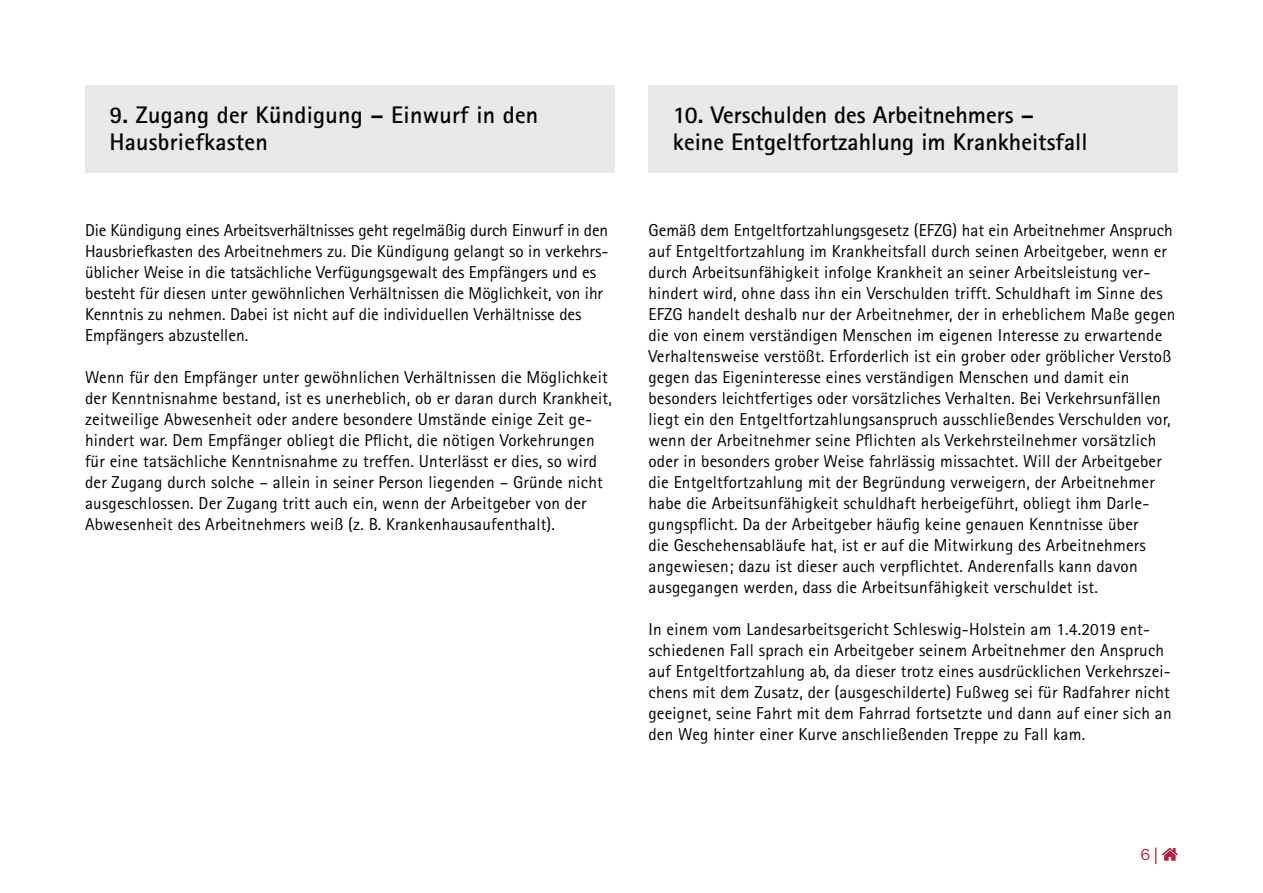
<style>
.page{position:relative;width:1263px;height:893px;background:#fff}
.page>*{position:absolute;margin:0;border:0;box-sizing:border-box;transform-origin:0 0}
.t1{font:700 24px/27px "Rotis Sans Serif Std";color:#000}
.t2{font:17.25px/21px "Rotis Sans Serif Std";letter-spacing:.01em;color:#000}
.t3{font:16.5px "Franklin Gothic Itc T";color:#b71e3f}
.s1{font-family:"News Gothic Std"}
</style>
<div class="page">
<svg style="left:1162px;top:848px;width:16px;height:13px"></svg>
<div style="left:85px;top:85px;width:529px;height:88px;background:#e9e9e9"></div>
<div style="left:648px;top:85px;width:530px;height:88px;background:#e9e9e9"></div>
<h1 class="t1" style="left:109px;top:101px;width:430px">9. Zugang der Kündigung – Einwurf in den<br>Hausbriefkasten</h1>
<p class="t2" style="left:85px;top:219px;width:525px">Die Kündigung eines Arbeitsverhältnisses geht regelmäßig durch Einwurf in den Hausbriefkasten des Arbeitnehmers zu. Die Kündigung gelangt so in verkehrs&shy;üblicher Weise in die tatsächliche Verfügungsgewalt des Empfängers und es besteht für diesen unter gewöhnlichen Verhältnissen die Möglichkeit, von ihr Kenntnis zu nehmen. Dabei ist nicht auf die individuellen Verhältnisse des Empfängers abzustellen.</p>
<p class="t2" style="left:85px;top:366px;width:528px">Wenn für den Empfänger unter gewöhnlichen Verhältnissen die Möglichkeit der Kenntnisnahme bestand, ist es unerheblich, ob er daran durch Krankheit, zeitweilige Abwesenheit oder andere besondere Umstände einige Zeit ge&shy;hindert war. Dem Empfänger obliegt die Pflicht, die nötigen Vorkehrungen für eine tatsächliche Kenntnisnahme zu treffen. Unterlässt er dies, so wird der Zugang durch solche – allein in seiner Person liegenden – Gründe nicht ausgeschlossen. Der Zugang tritt auch ein, wenn der Arbeitgeber von der Abwesenheit des Arbeitnehmers weiß (z. B. Krankenhausaufenthalt).</p>
<h1 class="t1" style="left:673px;top:101px;width:416px">10. Verschulden des Arbeitnehmers – keine Entgeltfortzahlung im Krankheitsfall</h1>
<p class="t2" style="left:648px;top:219px;width:529px">Gemäß dem Entgeltfortzahlungsgesetz (EFZG) hat ein Arbeitnehmer Anspruch auf Entgeltfortzahlung im Krankheitsfall durch seinen Arbeitgeber, wenn er durch Arbeitsunfähigkeit infolge Krankheit an seiner Arbeitsleistung ver&shy;hindert wird, ohne dass ihn ein Verschulden trifft. Schuldhaft im Sinne des EFZG handelt deshalb nur der Arbeitnehmer, der in erheblichem Maße gegen die von einem verständigen Menschen im eigenen Interesse zu erwartende Verhaltensweise verstößt. Erforderlich ist ein grober oder gröblicher Verstoß gegen das Eigeninteresse eines verständigen Menschen und damit ein besonders leichtfertiges oder vorsätzliches Verhalten. Bei Verkehrsunfällen liegt ein den Entgeltfortzahlungsanspruch ausschließendes Verschulden vor, wenn der Arbeitnehmer seine Pflichten als Verkehrsteilnehmer vorsätzlich oder in besonders grober Weise fahrlässig missachtet. Will der Arbeitgeber die Entgeltfortzahlung mit der Begründung verweigern, der Arbeitnehmer habe die Arbeitsunfähigkeit schuldhaft herbeigeführt, obliegt ihm Darle&shy;gungspflicht. Da der Arbeitgeber häufig keine genauen Kenntnisse über<br>die Geschehensabläufe hat, ist er auf die Mitwirkung des Arbeitnehmers angewiesen; dazu ist dieser auch verpflichtet. Anderenfalls kann davon ausgegangen werden, dass die Arbeitsunfähigkeit verschuldet ist.</p>
<p class="t2" style="left:648px;top:618px;width:525px">In einem vom Landesarbeitsgericht Schleswig-Holstein am 1.4.2019 ent&shy;schiedenen Fall sprach ein Arbeitgeber seinem Arbeitnehmer den Anspruch auf Entgeltfortzahlung ab, da dieser trotz eines ausdrücklichen Verkehrszei&shy;chens mit dem Zusatz, der (ausgeschilderte) Fußweg sei für Radfahrer nicht geeignet, seine Fahrt mit dem Fahrrad fortsetzte und dann auf einer sich an den Weg hinter einer Kurve anschließenden Treppe zu Fall kam.</p>
<p class="t3" style="left:1140px;top:845px;width:19px">6 <span class="s1">|</span></p>
</div>
